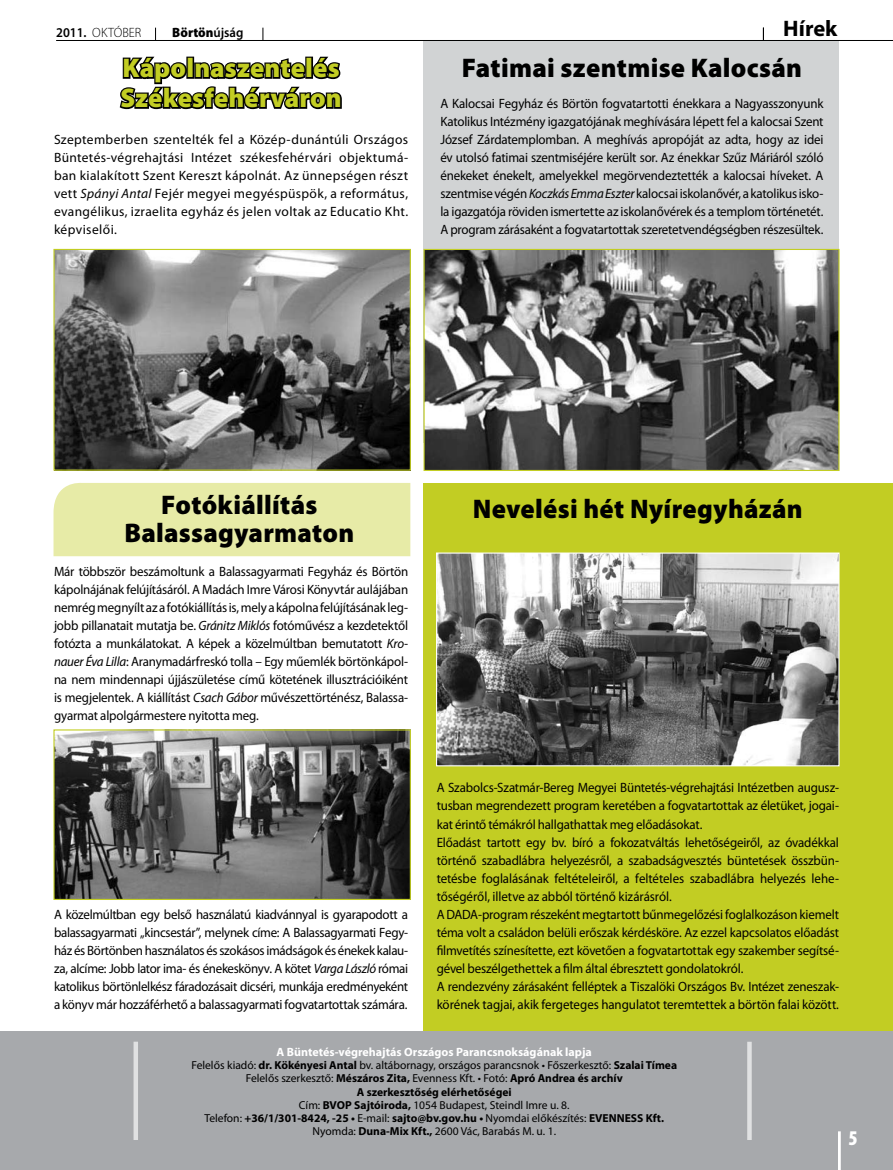
<style>
.page{position:relative;width:893px;height:1170px;background:#fff}
.page>*{position:absolute;margin:0;border:0;box-sizing:border-box;transform-origin:0 0}
.t1{font:900 27px/28.5px "Myriad Pro";letter-spacing:.01em;color:#000;text-align:center}
.t2{font:900 27px/30px "Myriad Pro";letter-spacing:.005em;color:#c2cd23}
.t3{font:700 22.5px "Myriad Pro";color:#000}
.t4{font:900 condensed 21px "Myriad Pro";color:#fff}
.t5{font:13.5px/18px "Myriad Pro";letter-spacing:-.01em;color:#000;text-align:justify;scale:.96 1}
.t6{font:13.5px/18px "Myriad Pro";letter-spacing:-.01em;color:#000;text-align:justify}
.t7{font:300 13.5px "Myriad Pro";letter-spacing:.005em;color:#000;scale:.95 1}
.t8{font:900 13.5px "Myriad Pro";color:#000;scale:.95 1}
.t9{font:700 12px "Myriad Pro";color:#fff}
.t10{font:11.55px/13.2px "Myriad Pro";color:#000;text-align:center}
.s1{font-weight:600}
.s2{font-style:italic}
.s3{font-weight:700}
</style>
<div class="page">
<div style="left:54px;top:482px;width:356px;height:74px;background:#e7eba7"></div>
<div style="left:424px;top:41px;width:415px;height:401px;background:#d1d3d4"></div>
<div style="left:424px;top:483px;width:469px;height:577px;background:#c2cd23"></div>
<div style="left:0;top:1031px;width:893px;height:138px;background:#a7a9ac"></div>
<hr style="left:134px;top:1041px;width:4px;height:98px;background:#e0e1e2">
<div style="left:747px;top:1041px;width:5px;height:98px;background:#e0e1e2"></div>
<svg style="left:838px;top:1131px;width:3px;height:38px"></svg>
<img style="left:55px;top:251px;width:354px;height:217px">
<div style="left:53px;top:249px;width:358px;height:221px;border:1px solid #c2cd23"></div>
<img style="left:425px;top:251px;width:412px;height:218px">
<div style="left:423px;top:249px;width:416px;height:222px;border:1px solid #c2cd23"></div>
<svg style="left:119px;top:28px;width:223px;height:82px"></svg>
<hr style="left:56px;top:40px;width:837px;height:1px;background:#000">
<svg style="left:763px;top:27px;width:1px;height:13px"></svg>
<img style="left:55px;top:731px;width:354px;height:166px">
<div style="left:53px;top:729px;width:358px;height:170px;border:1px solid #c2cd23"></div>
<img style="left:438px;top:554px;width:399px;height:210px">
<div style="left:436px;top:552px;width:403px;height:214px;border:1px solid #fff"></div>
<p class="t7" style="left:56px;top:24px;width:91px"><span class="s1">2011.</span> OKTÓBER</p>
<p class="t8" style="left:172px;top:23px;width:76px">Börtön<span class="s1">újság</span></p>
<h2 class="t3" style="left:783px;top:13px;width:56px">Hírek</h2>
<h1 class="t2" style="left:120px;top:52px;width:223px">Kápolnaszentelés<br>Székesfe- hér-váron</h1>
<p class="t6" style="left:54px;top:130px;width:356px">Szeptemberben szentelték fel a Közép-dunántúli Országos Büntetés-végrehajtási Intézet székesfehérvári objektumá&shy;ban kialakított Szent Kereszt kápolnát. Az ünnepségen részt vett <span class="s2">Spányi Antal</span> Fejér megyei megyéspüspök, a református, evangélikus, izraelita egyház és jelen voltak az Educatio Kht. képviselői.</p>
<h1 class="t1" style="left:462px;top:53px;width:342px">Fatimai szentmise Kalocsán</h1>
<p class="t5" style="left:440px;top:94px;width:401px">A Kalocsai Fegyház és Börtön fogvatartotti énekkara a Nagyasszonyunk Katolikus Intézmény igazgatójának meghívására lépett fel a kalocsai Szent József Zárdatemplomban. A meghívás apropóját az adta, hogy az idei év utolsó fatimai szentmiséjére került sor. Az énekkar Szűz Máriáról szóló énekeket énekelt, amelyekkel megörvendeztették a kalocsai híveket. A szentmise végén <span class="s2">Koczkás Emma Eszter</span> kalocsai iskolanővér, a katolikus isko&shy;la igazgatója röviden ismertette az iskolanővérek és a templom történetét.<br>A prog- ram zárásaként a fogvatartottak szeretetvendégségben részesültek.</p>
<h1 class="t1" style="left:124px;top:489px;width:231px">Fotókiállítás<br>Balassagyarmaton</h1>
<p class="t5" style="left:54px;top:562px;width:370px">Már többször beszámoltunk a Balassagyarmati Fegyház és Börtön kápolnájának felújításáról. A Madách Imre Városi Könyvtár aulájában nemrég megnyílt az a fotókiállítás is, mely a kápolna felújításának leg&shy;jobb pillanatait mutatja be. <span class="s2">Gránitz Miklós</span> fotóművész a kezdetektől fotózta a munkálatokat. A képek a közelmúltban bemutatott <span class="s2">Kro&shy;nauer Éva Lilla</span>: Aranymadárfreskó tolla – Egy műemlék börtönkápol&shy;na nem mindennapi újjászületése című kötetének illusztrációiként is megjelentek. A kiállítást <span class="s2">Csach Gábor</span> művészettörténész, Balassa&shy;gyarmat alpolgármestere nyitotta meg.</p>
<h1 class="t1" style="left:473px;top:493px;width:331px">Nevelési hét Nyíregyházán</h1>
<p class="t5" style="left:54px;top:904px;width:370px">A közelmúltban egy belső használatú kiadvánnyal is gyarapodott a balassagyarmati „kincsestár”, melynek címe: A Balas-sagyarmati Fegy&shy;ház és Börtönben használatos és szoká-sos imádságok és énekek kalau&shy;za, alcíme: Jobb lator ima- és énekeskönyv. A kötet <span class="s2">Varga László</span> római katolikus börtönlelkész fá- radozásait dicséri, munkája eredményeként a könyv már hozzáférhető a balassagyarmati fogvatartottak számára.</p>
<p class="t5" style="left:437px;top:778px;width:421px;text-align:left">A Szabolcs-Szatmár-Bereg Megyei Büntetés-végrehajtási Intézetben augusz&shy;tusban megrendezett program keretében a fogvatartottak az életüket, jogai&shy;kat érintő témákról hallgathattak meg előadásokat.<br>Előadást tartott egy bv. bíró a fokozatváltás lehetőségeiről, az óvadékkal történő szabadlábra helyezésről, a szabadságvesztés büntetések összbün&shy;tetésbe foglalásának feltételeiről, a feltételes szabadlábra helyezés lehe&shy;tőségéről, illetve az abból történő kizárásról.<br>A DADA-program részeként megtartott bűnmegelőzési foglalkozáson kiemelt téma volt a családon belüli erőszak kérdésköre. Az ezzel kapcsolatos előadást filmvetítés színesítette, ezt követően a fogvatartottak egy szakember segítsé&shy;gével beszélgethettek a film által ébresztett gondolatokról.<br>A rendezvény zárásaként felléptek a Tiszalöki Országos Bv. Intézet zeneszak&shy;körének tagjai, akik fergeteges hangulatot teremtettek a börtön falai között.</p>
<p class="t9" style="left:277px;top:1044px;width:317px">A Büntetés-végrehajtás Országos Parancsnokságának lapja</p>
<p class="t10" style="left:191px;top:1058px;width:487px">Felelős kiadó: <span class="s3">dr. Kökényesi Antal</span> bv. altábornagy, országos parancsnok • Főszerkesztő: <span class="s3">Szalai Tímea </span>Felelős szerkesztő: <span class="s3">Mészáros Zita,</span> Evenness Kft. • Fotó: <span class="s3">Apró Andrea és archív<br>A szerkesztőség elérhetőségei<br></span>Cím: <span class="s3">BVOP Sajtóiroda,</span> 1054 Budapest, Steindl Imre u. 8.<br>Telefon: <span class="s3">+36/1/301-8424, -25 •</span> E-mail: <span class="s3">sajto@bv.gov.hu •</span> Nyomdai előkészítés: <span class="s3">EVENNESS Kft.<br></span>Nyomda: <span class="s3">Duna-Mix Kft.,</span> 2600 Vác, Barabás M. u. 1.</p>
<h3 class="t4" style="left:848px;top:1124px;width:11px">5</h3>
</div>
